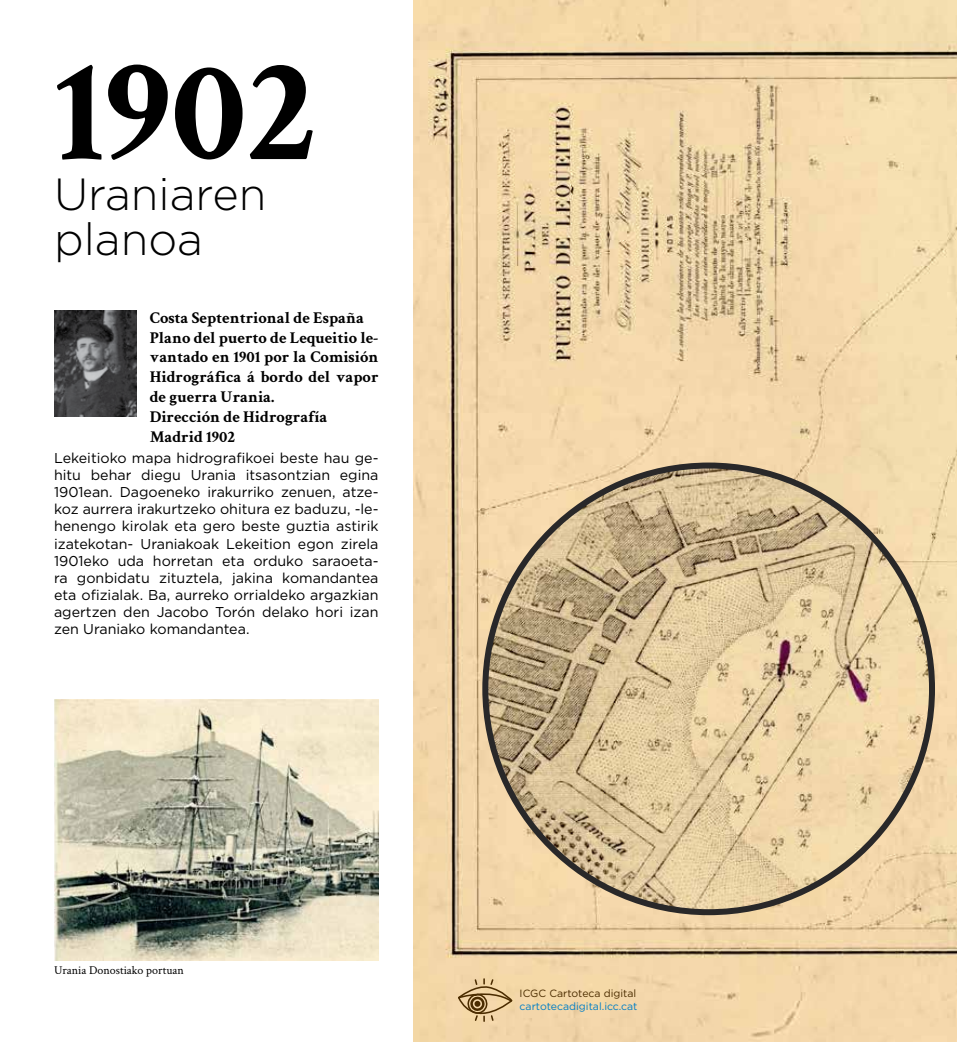
<style>
.page{position:relative;width:957px;height:1042px;background:#fff}
.page>*{position:absolute;margin:0;border:0;box-sizing:border-box;transform-origin:0 0}
.t1{font:700 150px "Crimson Text";color:#000}
.t2{font:300 45px/45px "Gotham";color:#000}
.t3{font:700 16.5px/19.8px "Crimson Text";color:#000}
.t4{font:14.25px/17.1px "Gotham";color:#000;text-align:justify}
.t5{font:12px "Crimson Text";color:#000}
.t6{font:10.5px "Gotham";color:#007ec6}
.t7{font:10.5px "Gotham";color:#4b2c00}
</style>
<div class="page">
<img style="left:54px;top:310px;width:83px;height:107px">
<img style="left:413px;top:0;width:544px;height:1042px">
<img style="left:54px;top:700px;width:325px;height:260px">
<img style="left:485px;top:465px;width:447px;height:447px;border-radius:223px">
<svg style="left:456px;top:977px;width:57px;height:54px;background:#d7ba8c"></svg>
<h1 class="t1" style="left:54px;top:20px;width:264px">1902</h1>
<h2 class="t2" style="left:54px;top:171px;width:214px">Uraniaren planoa</h2>
<p class="t3" style="left:150px;top:307px;width:230px">Costa Septentrional de España<br>Plano del puerto de Lequeitio le&shy;vantado en 1901 por la Comisión<br>Hidrográfica á bordo del vapor de guerra Urania.<br>Dirección de Hidrografía<br>Madrid 1902</p>
<p class="t4" style="left:54px;top:449px;width:326px">Lekeitioko mapa hidrografikoei beste hau ge&shy;hitu behar diegu Urania itsasontzian egina 1901ean. Dagoeneko irakurriko zenuen, atze&shy;koz aurrera irakurtzeko ohitura ez baduzu, -le&shy;henengo kirolak eta gero beste guztia astirik izatekotan- Uraniakoak Lekeition egon zirela 1901eko uda horretan eta orduko saraoeta&shy;ra gonbidatu zituztela, jakina komandantea eta ofizialak. Ba, aurreko orrialdeko argazkian agertzen den Jacobo Torón delako hori izan zen Uraniako komandantea.</p>
<p class="t5" style="left:54px;top:962px;width:131px">Urania Donostiako portuan</p>
<p class="t7" style="left:519px;top:986px;width:118px">ICGC Cartoteca digital</p>
<p class="t6" style="left:519px;top:999px;width:119px">cartotecadigital.icc.cat</p>
</div>
